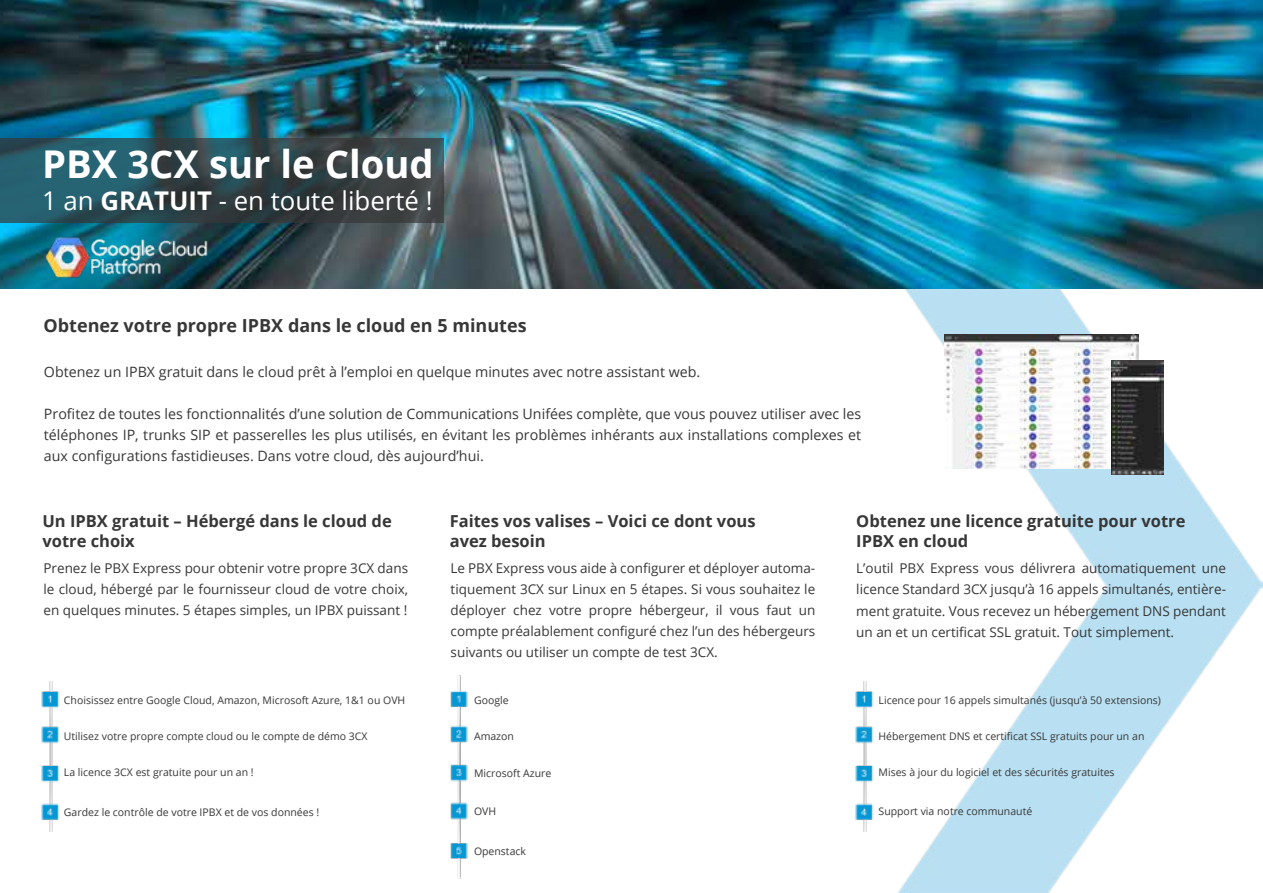
<style>
.page{position:relative;width:1263px;height:893px;background:#fff}
.page>*{position:absolute;margin:0;border:0;box-sizing:border-box;transform-origin:0 0}
.t1{font:700 38.25px "Open Sans";color:#fff}
.t2{font:25.8px "Open Sans";color:#fff}
.t3{font:700 18px "Open Sans";color:#373737}
.t4{font:700 16.5px/19.8px "Open Sans";color:#373737}
.t5{font:14.25px/21px "Open Sans";color:#373737;text-align:justify}
.t6{font:13.5px/21px "Open Sans";color:#373737;text-align:justify}
.t7{font:10.5px "Open Sans";color:#373737}
.s1{font-weight:700}
</style>
<div class="page">
<img style="left:0;top:0;width:1263px;height:290px">
<img style="left:42px;top:233px;width:170px;height:45px">
<svg style="left:0;top:139px;width:444px;height:84px;background:#2f4a51"></svg>
<img style="left:897px;top:290px;width:366px;height:603px">
<img style="left:944px;top:335px;width:194px;height:133px">
<img style="left:1111px;top:360px;width:52px;height:114px">
<img style="left:41px;top:681px;width:19px;height:150px">
<img style="left:450px;top:675px;width:18px;height:204px">
<img style="left:855px;top:681px;width:19px;height:150px">
<h1 class="t1" style="left:42px;top:137px;width:393px">PBX 3CX sur le Cloud</h1>
<h2 class="t2" style="left:42px;top:183px;width:392px">1 an <span class="s1">GRATUIT</span> - en toute liberté !</h2>
<h3 class="t3" style="left:44px;top:312px;width:485px">Obtenez votre propre IPBX dans le cloud en 5 minutes</h3>
<p class="t5" style="left:44px;top:360px;width:658px">Obtenez un IPBX gratuit dans le cloud prêt à l’emploi en quelque minutes avec notre assistant web.</p>
<p class="t5" style="left:44px;top:402px;width:819px">Profitez de toutes les fonctionnalités d’une solution de Communications Unifées complète, que vous pouvez utiliser avec les téléphones IP, trunks SIP et passerelles les plus utilisés, en évitant les problèmes inhérants aux installations complexes et aux configurations fastidieuses. Dans votre cloud, dès aujourd’hui.</p>
<p class="t4" style="left:42px;top:511px;width:351px">Un IPBX gratuit – Hébergé dans le cloud de votre choix</p>
<p class="t4" style="left:450px;top:511px;width:307px">Faites vos valises – Voici ce dont vous avez besoin</p>
<p class="t4" style="left:856px;top:511px;width:331px">Obtenez une licence gratuite pour votre<br>IPBX en cloud</p>
<p class="t6" style="left:43px;top:558px;width:366px">Prenez le PBX Express pour obtenir votre propre 3CX dans le cloud, hébergé par le fournisseur cloud de votre choix, en quelques minutes. 5 étapes simples, un IPBX puissant !</p>
<p class="t6" style="left:451px;top:558px;width:366px">Le PBX Express vous aide à configurer et déployer automa&shy;tiquement 3CX sur Linux en 5 étapes. Si vous souhaitez le déployer chez votre propre hébergeur, il vous faut un compte préalablement configuré chez l’un des hébergeurs suivants ou utiliser un compte de test 3CX.</p>
<p class="t6" style="left:856px;top:558px;width:371px">L’outil PBX Express vous délivrera automatiquement une licence Standard 3CX jusqu’à 16 appels simultanés, entière&shy;ment gratuite. Vous recevez un hébergement DNS pendant un an et un certificat SSL gratuit. Tout simplement.</p>
<p class="t7" style="left:64px;top:693px;width:343px">Choisissez entre Google Cloud, Amazon, Microsoft Azure, 1&amp;1 ou OVH</p>
<p class="t7" style="left:64px;top:729px;width:305px">Utilisez votre propre compte cloud ou le compte de démo 3CX</p>
<p class="t7" style="left:64px;top:765px;width:191px">La licence 3CX est gratuite pour un an !</p>
<p class="t7" style="left:64px;top:805px;width:257px">Gardez le contrôle de votre IPBX et de vos données !</p>
<p class="t7" style="left:474px;top:693px;width:36px">Google</p>
<p class="t7" style="left:474px;top:729px;width:41px">Amazon</p>
<p class="t7" style="left:474px;top:766px;width:79px">Microsoft Azure</p>
<p class="t7" style="left:474px;top:804px;width:24px">OVH</p>
<p class="t7" style="left:878px;top:693px;width:284px">Licence pour 16 appels simultanés (jusqu’à 50 extensions)</p>
<p class="t7" style="left:878px;top:729px;width:267px">Hébergement DNS et certificat SSL gratuits pour un an</p>
<p class="t7" style="left:878px;top:765px;width:238px">Mises à jour du logiciel et des sécurités gratuites</p>
<p class="t7" style="left:878px;top:804px;width:155px">Support via notre communauté</p>
<p class="t7" style="left:474px;top:844px;width:54px">Openstack</p>
</div>
